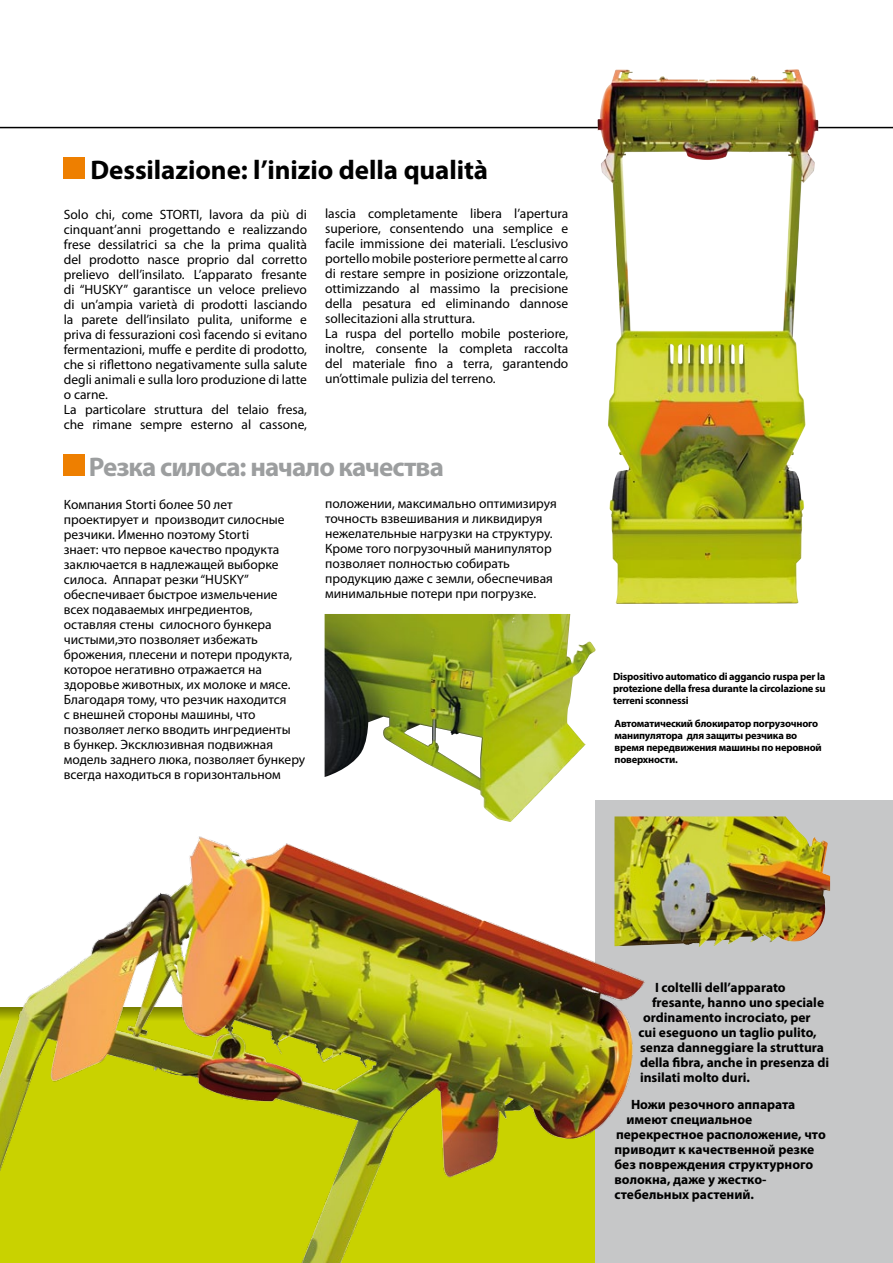
<style>
.page{position:relative;width:893px;height:1263px;background:#fff}
.page>*{position:absolute;margin:0;border:0;box-sizing:border-box;transform-origin:0 0}
.t1{font:700 27px "Myriad Pro";letter-spacing:-.005em;color:#000}
.t2{font:700 27px "Myriad Pro";letter-spacing:-.035em;color:#9c9e9f}
.t3{font:13.5px/15px "Myriad Pro";color:#000}
.t4{font:700 13.5px "Myriad Pro";color:#000}
.t5{font:700 10.5px/12px "Myriad Pro";letter-spacing:-.02em;color:#000;text-align:justify}
</style>
<div class="page">
<hr style="left:0;top:127px;width:893px;height:1px;background:#000">
<div style="left:64px;top:157px;width:21px;height:22px;background:#ee7f00"></div>
<div style="left:64px;top:455px;width:21px;height:21px;background:#ee7f00"></div>
<div style="left:596px;top:800px;width:297px;height:463px;background:#c6c7c8"></div>
<img style="left:0;top:766px;width:645px;height:497px">
<img style="left:597px;top:69px;width:207px;height:535px">
<img style="left:325px;top:614px;width:271px;height:208px">
<img style="left:614px;top:816px;width:216px;height:131px">
<h1 class="t1" style="left:90px;top:154px;width:399px">Dessilazione: l’inizio della qualità</h1>
<p class="t3" style="left:64px;top:207px;width:245px">Solo chi, come STORTI, lavora da più di cinquant’anni progettando e realizzando frese dessilatrici sa che la prima qualità del prodotto nasce proprio dal corretto prelievo dell’insilato. L’apparato fresante di “HUSKY” garantisce un veloce prelievo di un’ampia varietà di prodotti lasciando la parete dell’insilato pulita, uniforme e priva di fessurazioni così facendo si evitano fermentazioni, muffe e perdite di prodotto, che si riflettono negativamente sulla salute degli animali e sulla loro produzione di latte o carne.<br>La particolare struttura del telaio fresa, che rimane sempre esterno al cassone,</p>
<p class="t3" style="left:325px;top:207px;width:245px">lascia completamente libera l’apertura superiore, consentendo una semplice e facile immissione dei materiali. L’esclusivo portello mobile posteriore permette al carro di restare sempre in posizione orizzontale, ottimizzando al massimo la precisione della pesatura ed eliminando dannose sollecitazioni alla struttura.<br>La ruspa del portello mobile posteriore, inoltre, consente la completa raccolta del materiale fino a terra, garantendo un’ottimale pulizia del terreno.</p>
<h1 class="t2" style="left:89px;top:452px;width:357px">Резка силоса: начало качества</h1>
<p class="t3" style="left:64px;top:497px;width:243px">Компания Storti более 50 лет проектирует и производит силосные резчики. Именно поэтому Storti<br>знает: что первое качество продукта заключается в надлежащей выборке силоса. Аппарат резки “HUSKY” обеспечивает быстрое измельчение всех подаваемых ингредиентов, оставляя стены силосного бункера чистыми,это позволяет избежать брожения, плесени и потери продукта, которое негативно отражается на здоровье животных, их молоке и мясе.<br>Благодаря тому, что резчик находится<br>с внешней стороны машины, что позволяет легко вводить ингредиенты<br>в бункер. Эксклюзивная подвижная модель заднего люка, позволяет бункеру всегда находиться в горизонтальном</p>
<p class="t3" style="left:325px;top:497px;width:233px">положении, максимально оптимизируя точность взвешивания и ликвидируя нежелательные нагрузки на структуру.<br>Кроме того погрузочный манипулятор позволяет полностью собирать продукцию даже с земли, обеспечивая минимальные потери при погрузке.</p>
<p class="t5" style="left:613px;top:671px;width:214px">Dispositivo automatico di aggancio ruspa per la protezione della fresa durante la circolazione su terreni sconnessi</p>
<p class="t5" style="left:614px;top:718px;width:209px;text-align:left">Автоматический блокиратор погрузочного манипулятора для защиты резчика во время передвижения машины по неровной поверхности.</p>
<p class="t4" style="left:655px;top:980px;width:132px">I coltelli dell’apparato</p>
<p class="t4" style="left:652px;top:995px;width:174px">fresante, hanno uno speciale</p>
<p class="t4" style="left:643px;top:1010px;width:169px">ordinamento incrociato, per</p>
<p class="t4" style="left:638px;top:1025px;width:179px">cui eseguono un taglio pulito,</p>
<p class="t4" style="left:640px;top:1040px;width:185px">senza danneggiare la struttura</p>
<p class="t4" style="left:640px;top:1055px;width:191px">della fibra, anche in presenza di</p>
<p class="t4" style="left:640px;top:1070px;width:112px">insilati molto duri.</p>
<p class="t4" style="left:631px;top:1097px;width:166px">Ножи резочного аппарата</p>
<p class="t4" style="left:626px;top:1112px;width:127px">имеют специальное</p>
<p class="t4" style="left:616px;top:1127px;width:211px">перекрестное расположение, что</p>
<p class="t4" style="left:614px;top:1142px;width:201px">приводит к качественной резке</p>
<p class="t4" style="left:614px;top:1157px;width:200px">без повреждения структурного</p>
<p class="t4" style="left:614px;top:1172px;width:153px">волокна, даже у жестко-</p>
<p class="t4" style="left:614px;top:1187px;width:141px">стебельных растений.</p>
</div>
